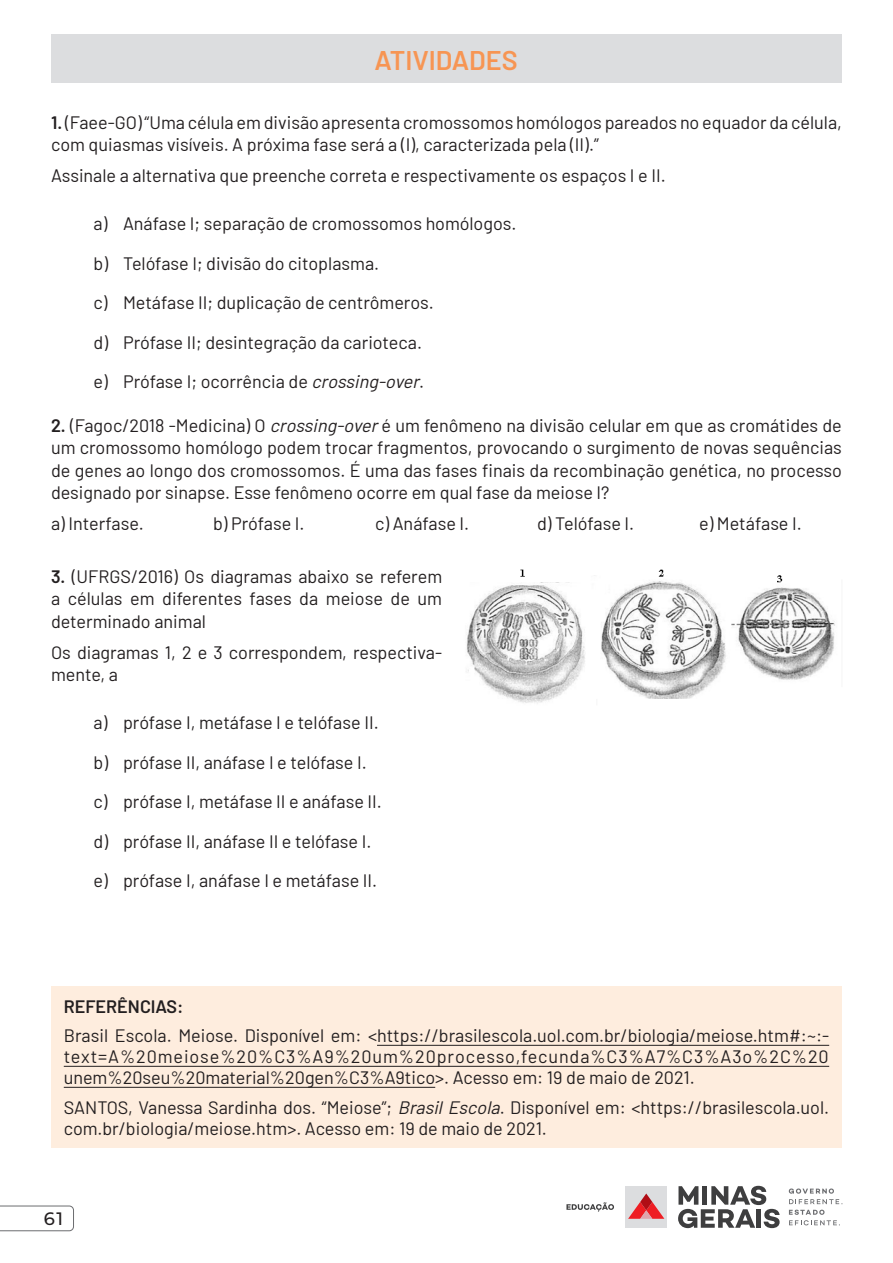
<style>
.page{position:relative;width:893px;height:1263px;background:#fff}
.page>*{position:absolute;margin:0;border:0;box-sizing:border-box;transform-origin:0 0}
.t1{font:600 27px "Barlow";color:#f79553}
.t2{font:18px/39.5px "Barlow";color:#231f20}
.t3{font:600 18px "Barlow";color:#231f20}
.t4{font:500 18px "Montserrat";color:#231f20}
.s1{font-weight:600}
.s2{font-style:italic}
</style>
<div class="page">
<div style="left:625px;top:1186px;width:42px;height:42px;background:#dcdddf"></div>
<svg style="left:628px;top:1193px;width:36px;height:26px"></svg>
<svg style="left:678px;top:1186px;width:102px;height:42px"></svg>
<svg style="left:789px;top:1188px;width:53px;height:16px"></svg>
<svg style="left:789px;top:1210px;width:51px;height:15px"></svg>
<svg style="left:566px;top:1202px;width:48px;height:9px"></svg>
<svg style="left:0;top:1205px;width:74px;height:26px"></svg>
<div style="left:51px;top:34px;width:790px;height:48px;background:#dcdddf"></div>
<div style="left:51px;top:986px;width:791px;height:161px;background:#feedde"></div>
<hr style="left:377px;top:1045px;width:452px;height:1px;background:#231f20">
<hr style="left:64px;top:1066px;width:765px;height:1px;background:#231f20">
<hr style="left:64px;top:1087px;width:371px;height:1px;background:#231f20">
<img style="left:466px;top:569px;width:369px;height:135px">
<h1 class="t1" style="left:374px;top:40px;width:145px">ATIVIDADES</h1>
<p class="t2" style="left:51px;top:109px;width:792px;line-height:22.5px"><span class="s1">1.</span> (Faee-GO) “Uma célula em divisão apresenta cromossomos homólogos pareados no equador da célula, com quiasmas visíveis. A próxima fase será a (I), caracterizada pela (II).”</p>
<p class="t2" style="left:51px;top:154px;width:616px">Assinale a alternativa que preenche correta e respectivamente os espaços I e II.</p>
<p class="t2" style="left:94px;top:202px;width:424px">a) Anáfase I; separação de cromossomos homólogos. b) Telófase I; divisão do citoplasma.<br>c) Metáfase II; duplicação de centrômeros.<br>d) Prófase II; desintegração da carioteca.<br>e) Prófase I; ocorrência de <span class="s2">crossing-over</span>.</p>
<p class="t2" style="left:51px;top:413px;width:792px;line-height:22.5px;text-align:justify"><span class="s1">2.</span> (Fagoc/2018 -Medicina) O <span class="s2">crossing-over</span>é um fenômeno na divisão celular em que as cromátides de um cromossomo homólogo podem trocar fragmentos, provocando o surgimento de novas sequências de genes ao longo dos cromossomos. É uma das fases finais da recombinação genética, no processo designado por sinapse. Esse fenômeno ocorre em qual fase da meiose I?</p>
<p class="t2" style="left:51px;top:503px;width:94px">a) Interfase.</p>
<p class="t2" style="left:213px;top:503px;width:93px">b) Prófase I.</p>
<p class="t2" style="left:375px;top:503px;width:96px">c) Anáfase I.</p>
<p class="t2" style="left:537px;top:503px;width:99px">d) Telófase I.</p>
<p class="t2" style="left:699px;top:503px;width:104px">e) Metáfase I.</p>
<p class="t2" style="left:51px;top:563px;width:393px;line-height:22.5px;text-align:justify"><span class="s1">3.</span> (UFRGS/2016) Os diagramas abaixo se referem a células em diferentes fases da meiose de um determinado animal</p>
<p class="t2" style="left:51px;top:639px;width:393px;line-height:22.5px">Os diagramas 1, 2 e 3 correspondem, respectiva&shy;mente, a</p>
<p class="t2" style="left:94px;top:702px;width:290px">a) prófase I, metáfase I e telófase II. b) prófase II, anáfase I e telófase I. c) prófase I, metáfase II e anáfase II. d) prófase II, anáfase II e telófase I. e) prófase I, anáfase I e metáfase II.</p>
<p class="t3" style="left:64px;top:993px;width:121px">REFERÊNCIAS:</p>
<p class="t2" style="left:64px;top:1024px;width:767px;line-height:21px;text-align:justify">Brasil Escola. Meiose. Disponível em: &lt;https://brasilescola.uol.com.br/biologia/meiose.htm#:~:- text=A%20meiose%20%C3%A9%20um%20processo,fecunda%C3%A7%C3%A3o%2C%20 unem%20seu%20material%20gen%C3%A9tico&gt;. Acesso em: 19 de maio de 2021.</p>
<p class="t2" style="left:64px;top:1095px;width:767px;line-height:21px">SANTOS, Vanessa Sardinha dos. “Meiose”; <span class="s2">BrasilEscola</span>. Disponível em: &lt;https://brasilescola.uol. com.br/biologia/meiose.htm&gt;. Acesso em: 19 de maio de 2021.</p>
<p class="t4" style="left:44px;top:1206px;width:21px">61</p>
</div>
